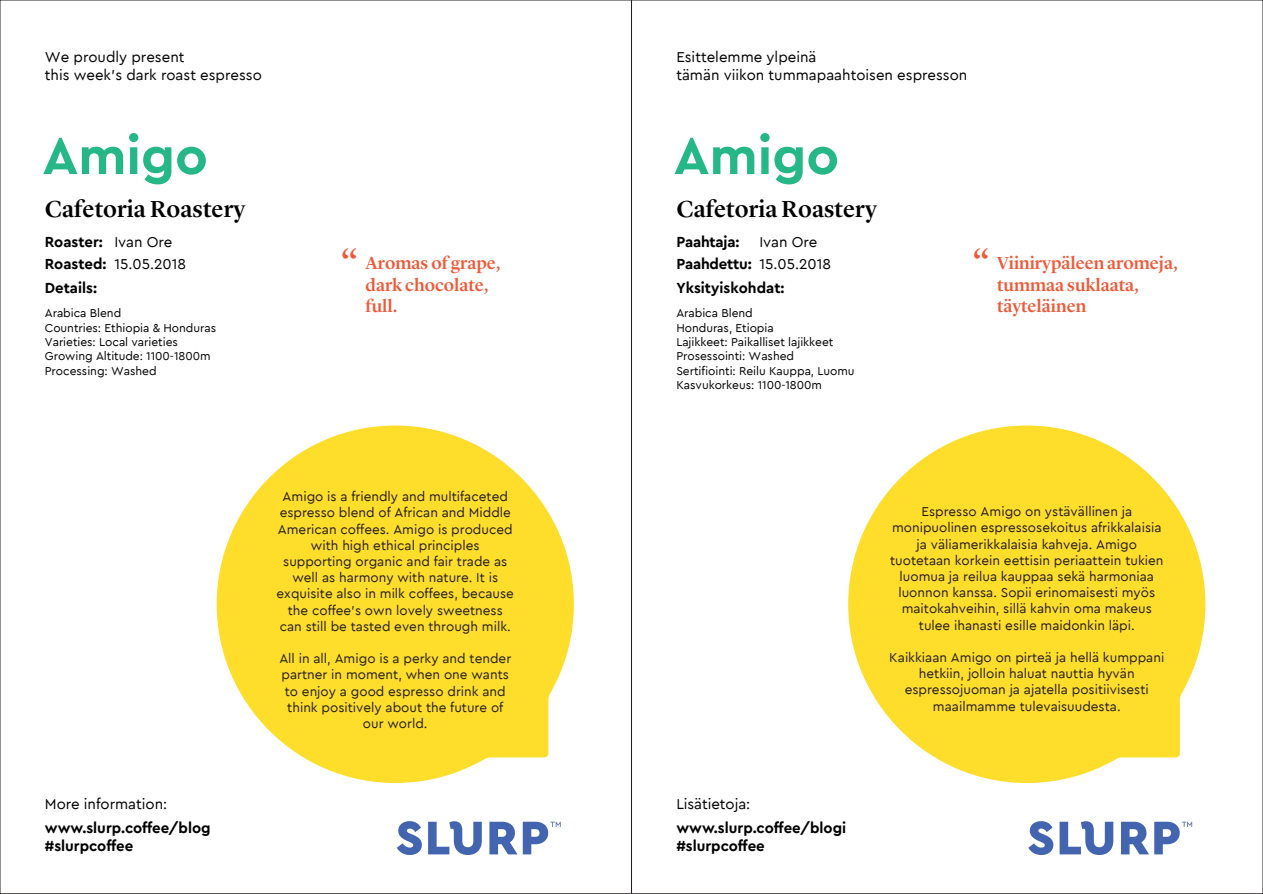
<style>
.page{position:relative;width:1263px;height:894px;background:#fff}
.page>*{position:absolute;margin:0;border:0;box-sizing:border-box;transform-origin:0 0}
.t1{font:700 54px "Cera PRO";color:#26b787}
.t2{font:500 39.45px "Lyon Display";color:#f05937}
.t3{font:500 24px "Lyon Display";letter-spacing:.005em;color:#000001}
.t4{font:500 18px/21.6px "Lyon Display";color:#f05937}
.t5{font:15px/22px "Cera PRO";color:#000001}
.t6{font:700 15px/18px "Cera PRO";color:#000001}
.t7{font:13.5px/16.2px "Cera PRO";color:#231f20;text-align:center}
.t8{font:12px/14.4px "Cera PRO";letter-spacing:-.005em;color:#000001}
.s1{font-weight:700}
</style>
<div class="page">
<svg style="left:1028px;top:821px;width:164px;height:33px"></svg>
<svg style="left:848px;top:425px;width:357px;height:357px;fill:#ffdd2b"></svg>
<svg style="left:397px;top:821px;width:164px;height:33px"></svg>
<svg style="left:217px;top:425px;width:357px;height:357px;fill:#ffdd2b"></svg>
<p class="t5" style="left:45px;top:47px;width:219px;line-height:18px">We proudly present<br>this week’s dark roast espresso</p>
<h1 class="t1" style="left:43px;top:120px;width:167px">Amigo</h1>
<h3 class="t3" style="left:45px;top:191px;width:202px">Cafetoria Roastery</h3>
<p class="t5" style="left:45px;top:230px;width:143px"><span class="s1">Roaster:</span> Ivan Ore<br><span class="s1">Roasted:</span> 15.05.2018</p>
<p class="t6" style="left:45px;top:278px;width:54px">Details:</p>
<p class="t8" style="left:45px;top:305px;width:173px">Arabica Blend<br>Countries: Ethiopia &amp; Honduras<br>Varieties: Local varieties<br>Growing Altitude: 1100-1800m<br>Processing: Washed</p>
<h2 class="t2" style="left:340px;top:234px;width:20px">“</h2>
<h3 class="t4" style="left:366px;top:250px;width:137px">Aromas of grape, dark chocolate, full.</h3>
<p class="t5" style="left:45px;top:791px;width:124px">More information:</p>
<p class="t6" style="left:45px;top:818px;width:167px">www.slurp.coffee/blog #slurpcoffee</p>
<p class="t7" style="left:277px;top:487px;width:239px">Amigo is a friendly and multifaceted espresso blend of African and Middle American coffees. Amigo is produced with high ethical principles supporting organic and fair trade as well as harmony with nature. It is exquisite also in milk coffees, because the coffee’s own lovely sweetness can still be tasted even through milk.</p>
<p class="t7" style="left:279px;top:649px;width:233px">All in all, Amigo is a perky and tender partner in moment, when one wants to enjoy a good espresso drink and think positively about the future of our world.</p>
<p class="t5" style="left:676px;top:47px;width:293px;line-height:18px">Esittelemme ylpeinä<br>tämän viikon tummapaahtoisen espresson</p>
<h1 class="t1" style="left:674px;top:120px;width:167px">Amigo</h1>
<h3 class="t3" style="left:676px;top:191px;width:202px">Cafetoria Roastery</h3>
<p class="t6" style="left:676px;top:232px;width:65px">Paahtaja:</p>
<p class="t5" style="left:676px;top:230px;width:156px;text-indent:83px">Ivan Ore<br><span class="s1">Paahdettu:</span> 15.05.2018</p>
<p class="t6" style="left:676px;top:278px;width:110px">Yksityiskohdat:</p>
<p class="t8" style="left:676px;top:305px;width:180px">Arabica Blend<br>Honduras, Etiopia<br>Lajikkeet: Paikalliset lajikkeet<br>Prosessointi: Washed<br>Sertifiointi: Reilu Kauppa, Luomu<br>Kasvukorkeus: 1100-1800m</p>
<h2 class="t2" style="left:972px;top:234px;width:20px">“</h2>
<h3 class="t4" style="left:997px;top:250px;width:182px">Viinirypäleen aromeja, tummaa suklaata, täyteläinen</h3>
<p class="t5" style="left:676px;top:791px;width:75px">Lisätietoja:</p>
<p class="t6" style="left:676px;top:818px;width:171px">www.slurp.coffee/blogi #slurpcoffee</p>
<p class="t7" style="left:890px;top:502px;width:275px">Espresso Amigo on ystävällinen ja monipuolinen espressosekoitus afrikkalaisia ja väliamerikkalaisia kahveja. Amigo tuotetaan korkein eettisin periaattein tukien luomua ja reilua kauppaa sekä harmoniaa luonnon kanssa. Sopii erinomaisesti myös maitokahveihin, sillä kahvin oma makeus tulee ihanasti esille maidonkin läpi.</p>
<p class="t7" style="left:889px;top:648px;width:276px">Kaikkiaan Amigo on pirteä ja hellä kumppani hetkiin, jolloin haluat nauttia hyvän espressojuoman ja ajatella positiivisesti maailmamme tulevaisuudesta.</p>
</div>
